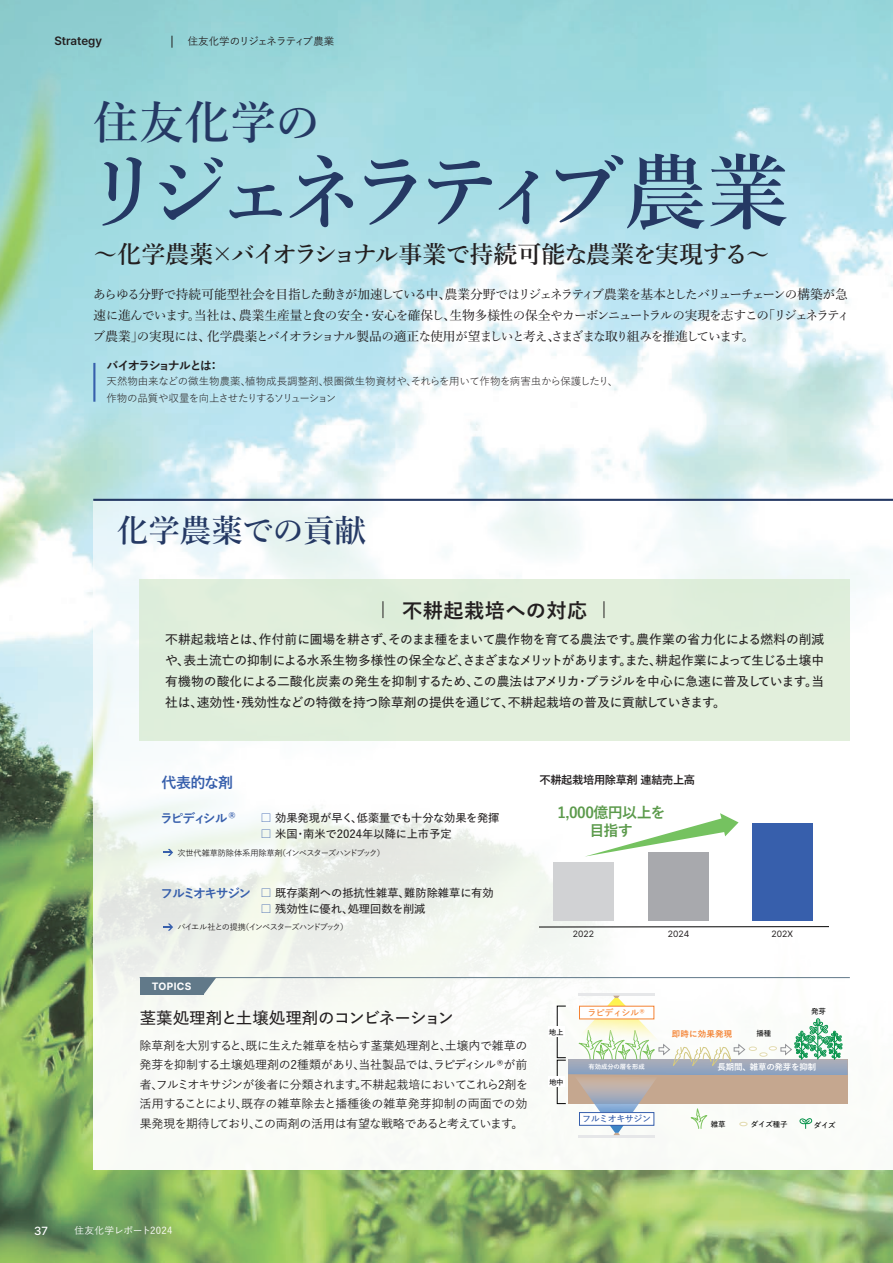
<style>
.page{position:relative;width:893px;height:1263px;background:#fff}
.page>*{position:absolute;margin:0;border:0;box-sizing:border-box;transform-origin:0 0}
.t1{font:600 81.9px "Yu Min";letter-spacing:-.185em;color:#253964}
.t2{font:600 45.45px "Yu Min";color:#253964}
.t3{font:600 31.5px "Yu Min";color:#253964}
.t4{font:600 24px "Yu Min";letter-spacing:-.025em;color:#231f20}
.t5{font:700 20.25px "Yu Go Pr 6 N";letter-spacing:.02em;color:#231f20}
.t6{font:600 16.5px "Yu Go Pr 6 N";letter-spacing:-.05em;color:#231f20}
.t7{font:700 15px/18px "Yu Go Pr 6 N";letter-spacing:-.04em;color:#5b9a4b;text-align:center}
.t8{font:700 15px "Yu Go Pr 6 N";letter-spacing:-.05em;color:#375fac}
.t9{font:600 12.75px/21px "Yu Go Pr 6 N";letter-spacing:-.005em;color:#231f20;text-align:justify}
.t10{font:500 12.75px/21px "Yu Min";letter-spacing:-.08em;color:#231f20}
.t11{font:700 12.75px "Yu Go Pr 6 N";letter-spacing:-.165em;color:#375fac}
.t12{font:500 12px/19.5px "Yu Go Pr 6 N";letter-spacing:-.03em;color:#231f20;text-align:justify}
.t13{font:700 12px "Yu Go Pr 6 N";letter-spacing:-.14em;color:#231f20}
.t14{font:600 12px "Pretendard";color:#231f20}
.t15{font:500 11.7px "Pretendard";color:#fff}
.t16{font:600 11.25px "Yu Go Pr 6 N";color:#231f20}
.t17{font:700 11.25px "Yu Go Pr 6 N";letter-spacing:-.035em;color:#231f20}
.t18{font:10.5px/16.5px "Yu Go Pr 6 N";letter-spacing:-.02em;color:#231f20}
.t19{font:500 10.5px "Yu Go Pr 6 N";letter-spacing:-.085em;color:#231f20}
.t20{font:700 10.5px "Pretendard";letter-spacing:.025em;color:#fff}
.t21{font:500 9.75px "Yu Go Pr 6 N";letter-spacing:.025em;color:#fff}
.t22{font:9px "Pretendard";color:#231f20}
.t23{font:600 9px "Yu Go Pr 6 N";letter-spacing:-.045em;color:#375fac}
.t24{font:600 9px "Yu Go Pr 6 N";letter-spacing:-.035em;color:#f48232}
.t25{font:700 8.55px "Yu Go Pr 6 N";letter-spacing:-.025em;color:#fff}
.t26{font:700 8.55px "Yu Go Pr 6 N";letter-spacing:.02em;color:#f48232}
.t27{font:500 8.25px "Yu Go Pr 6 N";letter-spacing:-.04em;color:#231f20}
.t28{font:500 8.25px "Yu Go Pr 6 N";letter-spacing:-.125em;color:#231f20}
.t29{font:600 7.5px "Yu Go Pr 6 N";letter-spacing:-.025em;color:#030303}
.t30{font:700 6.45px "Yu Go Pr 6 N";letter-spacing:-.025em;color:#fff}
.s1{color:#375fac}
.s2{font-family:"Gothic MB101 Pr 5";font-size:8.7px;color:#375fac}
.s3{font-weight:700;font-size:12.75px;color:#375fac}
</style>
<div class="page">
<img style="left:0;top:0;width:893px;height:1263px">
<svg style="left:94px;top:501px;width:799px;height:668px"></svg>
<div style="left:553px;top:862px;width:60px;height:58px;background:#d1d2d4"></div>
<div style="left:648px;top:852px;width:60px;height:68px;background:#a8a9ad"></div>
<div style="left:752px;top:823px;width:60px;height:97px;background:#375fac"></div>
<svg style="left:539px;top:927px;width:290px;height:1px"></svg>
<hr style="left:539px;top:926px;width:290px;height:1px;background:#030303">
<div style="left:140px;top:579px;width:710px;height:162px;background:#e2efdc"></div>
<hr style="left:93px;top:499px;width:800px;height:2px;background:#253964">
<div style="left:140px;top:977px;width:63px;height:17px;background:#617989"></div>
<svg style="left:203px;top:978px;width:13px;height:16px"></svg>
<hr style="left:140px;top:977px;width:710px;height:1px;background:#617989">
<svg style="left:568px;top:1059px;width:280px;height:15px"></svg>
<hr style="left:578px;top:993px;width:77px;height:3px;background:#e6e7e9">
<hr style="left:578px;top:1135px;width:77px;height:2px;background:#e6e7e9">
<svg style="left:569px;top:996px;width:274px;height:139px"></svg>
<div style="left:548px;top:1076px;width:16px;height:11px;background:#fff"></div>
<div style="left:548px;top:1026px;width:16px;height:11px;background:#fff"></div>
<svg style="left:383px;top:601px;width:1px;height:17px"></svg>
<svg style="left:604px;top:601px;width:1px;height:17px"></svg>
<svg style="left:585px;top:813px;width:154px;height:43px"></svg>
<hr style="left:93px;top:363px;width:2px;height:39px;background:#375fac">
<svg style="left:164px;top:849px;width:9px;height:7px"></svg>
<svg style="left:164px;top:923px;width:9px;height:8px"></svg>
<svg style="left:172px;top:36px;width:1px;height:12px"></svg>
<p class="t14" style="left:54px;top:32px;width:49px">Strategy</p>
<p class="t19" style="left:188px;top:31px;width:148px">住友化学のリジェネラティブ農業</p>
<h2 class="t2" style="left:94px;top:96px;width:228px">住友化学の</h2>
<h1 class="t1" style="left:83px;top:146px;width:707px">リジェネラティブ農業</h1>
<h3 class="t4" style="left:94px;top:241px;width:678px">〜化学農薬×バイオラショナル事業で持続可能な農業を実現する〜</h3>
<p class="t10" style="left:93px;top:282px;width:759px">あらゆる分野で持続可能型社会を目指した動きが加速している中、農業分野ではリジェネラティブ農業を基本としたバリューチェーンの構築が急速に進んでいます。当社は、農業生産量と食の安全・安心を確保し、生物多様性の保全やカーボンニュートラルの実現を志すこの「リジェネラティブ農業」の実現には、化学農薬とバイオラショナル製品の適正な使用が望ましいと考え、さまざまな取り組みを推進しています。</p>
<p class="t13" style="left:107px;top:359px;width:115px">バイオラショナルとは：</p>
<p class="t18" style="left:107px;top:372px;width:513px">天然物由来などの微生物農薬、植物成長調整剤、根圏微生物資材や、それらを用いて作物を病害虫から保護したり、作物の品質や収量を向上させたりするソリューション</p>
<h3 class="t3" style="left:117px;top:513px;width:250px">化学農薬での貢献</h3>
<h3 class="t5" style="left:402px;top:600px;width:186px">不耕起栽培への対応</h3>
<p class="t9" style="left:165px;top:627px;width:661px">不耕起栽培とは、作付前に圃場を耕さず、そのまま種をまいて農作物を育てる農法です。農作業の省力化による燃料の削減や、表土流亡の抑制による水系生物多様性の保全など、さまざまなメリットがあります。また、耕起作業によって生じる土壌中有機物の酸化による二酸化炭素の発生を抑制するため、この農法はアメリカ・ブラジルを中心に急速に普及しています。当社は、速効性・残効性などの特徴を持つ除草剤の提供を通じて、不耕起栽培の普及に貢献していきます。</p>
<p class="t8" style="left:162px;top:774px;width:73px">代表的な剤</p>
<p class="t11" style="left:160px;top:811px;width:77px">ラピディシルR</p>
<p class="t16" style="left:261px;top:807px;width:240px"><span class="s1">□</span> 効果発現が早く、低薬量でも十分な効果を発揮</p>
<p class="t16" style="left:261px;top:823px;width:193px"><span class="s1">□</span> 米国・南米で2024年以降に上市予定</p>
<p class="t27" style="left:164px;top:845px;width:223px"><span class="s2">　</span> 次世代雑草防除体系用除草剤（インベスターズハンドブック）</p>
<p class="t16" style="left:160px;top:882px;width:335px"><span class="s3">フルミオキサジン</span> <span class="s1">□</span> 既存薬剤への抵抗性雑草、難防除雑草に有効</p>
<p class="t16" style="left:261px;top:898px;width:166px"><span class="s1">□</span> 残効性に優れ、処理回数を削減</p>
<p class="t28" style="left:164px;top:919px;width:186px"><span class="s2">　</span> バイエル社との提携（インベスターズハンドブック）</p>
<p class="t17" style="left:539px;top:774px;width:157px">不耕起栽培用除草剤 連結売上高</p>
<p class="t7" style="left:558px;top:804px;width:109px">1,000億円以上を目指す</p>
<p class="t22" style="left:573px;top:928px;width:23px">2022</p>
<p class="t22" style="left:668px;top:928px;width:23px">2024</p>
<p class="t22" style="left:772px;top:928px;width:23px">202X</p>
<p class="t20" style="left:152px;top:978px;width:41px">TOPICS</p>
<p class="t6" style="left:140px;top:1002px;width:316px">茎葉処理剤と土壌処理剤のコンビネーション</p>
<p class="t12" style="left:140px;top:1034px;width:390px">除草剤を大別すると、既に生えた雑草を枯らす茎葉処理剤と、土壌内で雑草の発芽を抑制する土壌処理剤の2種類があり、当社製品では、ラピディシル®︎が前者、フルミオキサジンが後者に分類されます。不耕起栽培においてこれら2剤を活用することにより、既存の雑草除去と播種後の雑草発芽抑制の両面での効果発現を期待しており、この両剤の活用は有望な戦略であると考えています。</p>
<p class="t29" style="left:549px;top:1025px;width:16px">地上</p>
<p class="t29" style="left:549px;top:1075px;width:16px">地中</p>
<p class="t24" style="left:587px;top:1004px;width:59px">ラピディシル®</p>
<p class="t26" style="left:672px;top:1029px;width:62px">即時に効果発現</p>
<p class="t29" style="left:756px;top:1027px;width:16px">播種</p>
<p class="t29" style="left:811px;top:1004px;width:16px">発芽</p>
<p class="t30" style="left:589px;top:1063px;width:58px">有効成分の層を形成</p>
<p class="t25" style="left:717px;top:1062px;width:100px">長期間、雑草の発芽を抑制</p>
<p class="t23" style="left:582px;top:1111px;width:71px">フルミオキサジン</p>
<p class="t29" style="left:711px;top:1118px;width:16px">雑草</p>
<p class="t29" style="left:751px;top:1118px;width:38px">ダイズ種子</p>
<p class="t29" style="left:814px;top:1118px;width:23px">ダイズ</p>
<p class="t15" style="left:34px;top:1222px;width:15px">37</p>
<p class="t21" style="left:75px;top:1221px;width:99px">住友化学レポート2024</p>
</div>
